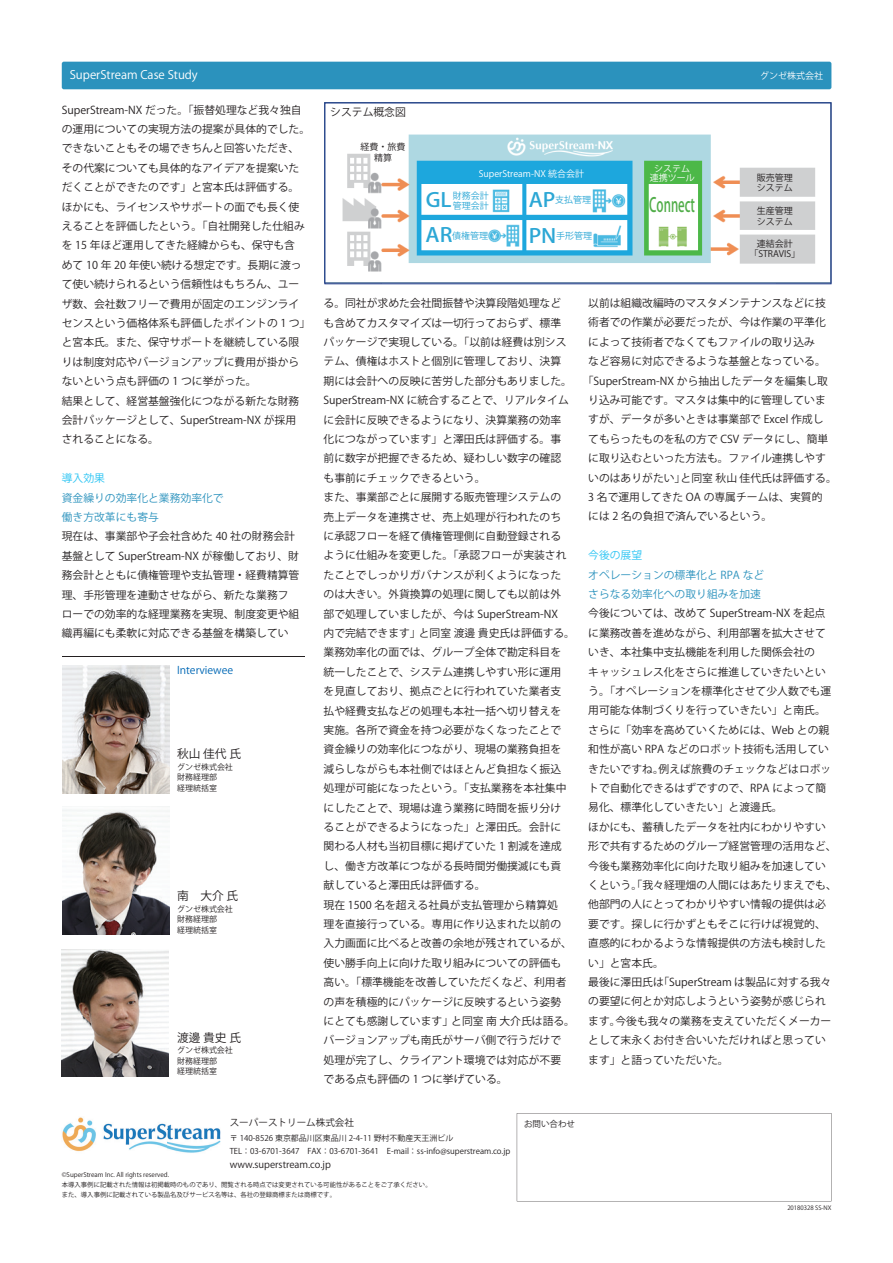
<style>
.page{position:relative;width:893px;height:1263px;background:#fff}
.page>*{position:absolute;margin:0;border:0;box-sizing:border-box;transform-origin:0 0}
.t1{font:500 19.5px/35px "Koz Go Pro";color:#2ca7d5;scale:1.1 1}
.t2{font:500 19.5px "Koz Go Pro";color:#50ad48;scale:.62 1}
.t3{font:11.7px "Koz Go Pro";color:#fff}
.t4{font:11.7px "Koz Go Pro";letter-spacing:.115em;color:#231f20}
.t5{font:10.8px/19.4px "Koz Go Pro";color:#231f20}
.t6{font:10.8px/19.4px "Koz Go Pro";color:#2b92bd}
.t7{font:10.8px "Koz Go Pro";color:#2bc4f3}
.t8{font:10.65px "Koz Go Pro";color:#0168b5}
.t9{font:9.6px "Koz Go Pro";color:#231f20}
.t10{font:9px/10.6px "Koz Go Pro";color:#231f20}
.t11{font:9px/8.6px "Koz Go Pro";color:#fff;text-align:center}
.t12{font:9px "Koz Go Pro";color:#2ca7d5}
.t13{font:8.55px "Koz Go Pro";color:#231f20}
.t14{font:7.95px/10.6px "Koz Go Pro";color:#231f20}
.t15{font:6.45px/10.1px "Koz Go Pro";color:#231f20}
.t16{font:6px "Koz Go Pro";color:#231f20}
</style>
<div class="page">
<img style="left:342px;top:134px;width:473px;height:138px">
<div style="left:325px;top:103px;width:506px;height:181px;border:1px solid #253f8e"></div>
<div style="left:62px;top:62px;width:769px;height:27px;background:#2b92bd;border-radius:2px"></div>
<svg style="left:517px;top:1113px;width:314px;height:88px"></svg>
<img style="left:62px;top:1117px;width:159px;height:36px">
<img style="left:62px;top:949px;width:107px;height:128px">
<img style="left:62px;top:806px;width:107px;height:128px">
<hr style="left:62px;top:657px;width:242px;height:1px;background:#231f20">
<img style="left:62px;top:665px;width:107px;height:128px">
<p class="t3" style="left:70px;top:67px;width:130px">SuperStream Case Study</p>
<p class="t5" style="left:62px;top:100px;width:250px">SuperStream-NX だった。「振替処理など我々独自の運用についての実現方法の提案が具体的でした。できないこともその場できちんと回答いただき、その代案についても具体的なアイデアを提案いただくことができたのです」と宮本氏は評価する。ほかにも、ライセンスやサポートの面でも長く使えることを評価したという。「自社開発した仕組みを 15 年ほど運用してきた経緯からも、保守も含<br>めて 10 年 20 年使い続ける想定です。長期に渡って使い続けられるという信頼性はもちろん、ユーザ数、会社数フリーで費用が固定のエンジンライセンスという価格体系も評価したポイントの 1 つ「と宮本氏。また、保守サポートを継続している限りは制度対応やバージョンアップに費用が掛からないという点も評価の 1 つに挙がった。<br>結果として、経営基盤強化につながる新たな財務会計パッケージとして、SuperStream-NX が採用<br>されることになる。</p>
<p class="t7" style="left:62px;top:471px;width:45px">導入効果</p>
<p class="t6" style="left:62px;top:488px;width:163px">資金繰りの効率化と業務効率化で働き方改革にも寄与</p>
<p class="t5" style="left:62px;top:527px;width:239px">現在は、事業部や子会社含めた 40 社の財務会計基盤として SuperStream-NX が稼働しており、財務会計とともに債権管理や支払管理・経費精算管理、手形管理を連動させながら、新たな業務フローでの効率的な経理業務を実現、制度変更や組織再編にも柔軟に対応できる基盤を構築してい</p>
<p class="t8" style="left:177px;top:663px;width:57px">Interviewee</p>
<p class="t4" style="left:177px;top:746px;width:65px">秋山佳代氏</p>
<p class="t14" style="left:177px;top:761px;width:57px">グンゼ株式会社財務経理部<br>経理統括室</p>
<p class="t4" style="left:177px;top:888px;width:63px">南　大介氏</p>
<p class="t14" style="left:177px;top:904px;width:57px">グンゼ株式会社財務経理部<br>経理統括室</p>
<p class="t4" style="left:177px;top:1030px;width:65px">渡邊貴史氏</p>
<p class="t14" style="left:177px;top:1045px;width:57px">グンゼ株式会社財務経理部<br>経理統括室</p>
<p class="t5" style="left:330px;top:102px;width:77px">システム概念図</p>
<p class="t10" style="left:361px;top:142px;width:46px;text-align:center">経費・旅費精算</p>
<p class="t11" style="left:479px;top:170px;width:107px">SuperStream-NX 統合会計</p>
<h1 class="t1" style="left:529px;top:184px;width:26px">AP</h1>
<p class="t12" style="left:453px;top:190px;width:37px">財務会計</p>
<p class="t12" style="left:555px;top:194px;width:37px">支払管理</p>
<p class="t12" style="left:453px;top:200px;width:37px">管理会計</p>
<p class="t12" style="left:556px;top:230px;width:37px">手形管理</p>
<h1 class="t1" style="left:425px;top:184px;width:26px">GL<br>AR</h1>
<h1 class="t1" style="left:529px;top:220px;width:27px">PN</h1>
<p class="t12" style="left:452px;top:230px;width:37px">債権管理</p>
<p class="t11" style="left:650px;top:165px;width:46px">システム連携ツール</p>
<h1 class="t2" style="left:649px;top:192px;width:75px">Connect</h1>
<p class="t11" style="left:760px;top:72px;width:64px">グンゼ株式会社</p>
<p class="t10" style="left:757px;top:172px;width:37px">販売管理システム</p>
<p class="t10" style="left:757px;top:206px;width:37px">生産管理システム</p>
<p class="t10" style="left:749px;top:238px;width:52px;text-align:center">連結会計「STRAVIS「</p>
<p class="t5" style="left:324px;top:294px;width:239px">る。同社が求めた会社間振替や決算段階処理など</p>
<p class="t5" style="left:324px;top:313px;width:239px">も含めてカスタマイズは一切行っておらず、標準</p>
<p class="t5" style="left:324px;top:333px;width:244px">パッケージで実現している。「以前は経費は別シス</p>
<p class="t5" style="left:324px;top:352px;width:239px">テム、債権はホストと個別に管理しており、決算</p>
<p class="t5" style="left:324px;top:371px;width:250px">期には会計への反映に苦労した部分もありました。</p>
<p class="t5" style="left:324px;top:391px;width:247px">SuperStream-NX に統合することで、リアルタイム</p>
<p class="t5" style="left:324px;top:410px;width:239px">に会計に反映できるようになり、決算業務の効率</p>
<p class="t5" style="left:324px;top:430px;width:239px">化につながっています」と澤田氏は評価する。事</p>
<p class="t5" style="left:324px;top:449px;width:239px">前に数字が把握できるため、疑わしい数字の確認</p>
<p class="t5" style="left:324px;top:468px;width:163px">も事前にチェックできるという。</p>
<p class="t5" style="left:324px;top:488px;width:239px">また、事業部ごとに展開する販売管理システムの</p>
<p class="t5" style="left:324px;top:507px;width:239px">売上データを連携させ、売上処理が行われたのち</p>
<p class="t5" style="left:324px;top:527px;width:239px">に承認フローを経て債権管理側に自動登録される</p>
<p class="t5" style="left:324px;top:546px;width:244px">ように仕組みを変更した。「承認フローが実装され</p>
<p class="t5" style="left:324px;top:565px;width:239px">たことでしっかりガバナンスが利くようになった</p>
<p class="t5" style="left:324px;top:585px;width:239px">のは大きい。外貨換算の処理に関しても以前は外</p>
<p class="t5" style="left:324px;top:604px;width:236px">部で処理していましたが、今は SuperStream-NX</p>
<p class="t5" style="left:419px;top:624px;width:158px">と同室渡邊貴史氏は評価する。</p>
<p class="t5" style="left:324px;top:624px;width:99px">内で完結できます」</p>
<p class="t5" style="left:324px;top:643px;width:239px">業務効率化の面では、グループ全体で勘定科目を</p>
<p class="t5" style="left:324px;top:662px;width:239px">統一したことで、システム連携しやすい形に運用</p>
<p class="t5" style="left:324px;top:682px;width:239px">を見直しており、拠点ごとに行われていた業者支</p>
<p class="t5" style="left:324px;top:701px;width:239px">払や経費支払などの処理も本社一括へ切り替えを</p>
<p class="t5" style="left:324px;top:721px;width:239px">実施。各所で資金を持つ必要がなくなったことで</p>
<p class="t5" style="left:324px;top:740px;width:239px">資金繰りの効率化につながり、現場の業務負担を</p>
<p class="t5" style="left:324px;top:759px;width:239px">減らしながらも本社側ではほとんど負担なく振込</p>
<p class="t5" style="left:324px;top:779px;width:244px">処理が可能になったという。「支払業務を本社集中</p>
<p class="t5" style="left:324px;top:798px;width:239px">にしたことで、現場は違う業務に時間を振り分け</p>
<p class="t5" style="left:324px;top:818px;width:239px">ることができるようになった」と澤田氏。会計に</p>
<p class="t5" style="left:324px;top:837px;width:240px">関わる人材も当初目標に掲げていた 1 割減を達成</p>
<p class="t5" style="left:324px;top:856px;width:239px">し、働き方改革につながる長時間労働撲滅にも貢</p>
<p class="t5" style="left:324px;top:876px;width:163px">献していると澤田氏は評価する。</p>
<p class="t5" style="left:324px;top:895px;width:236px">現在 1500 名を超える社員が支払管理から精算処</p>
<p class="t5" style="left:324px;top:914px;width:239px">理を直接行っている。専用に作り込まれた以前の</p>
<p class="t5" style="left:324px;top:934px;width:250px">入力画面に比べると改善の余地が残されているが、</p>
<p class="t5" style="left:324px;top:953px;width:239px">使い勝手向上に向けた取り組みについての評価も</p>
<p class="t5" style="left:324px;top:973px;width:244px">高い。「標準機能を改善していただくなど、利用者</p>
<p class="t5" style="left:324px;top:992px;width:239px">の声を積極的にパッケージに反映するという姿勢</p>
<p class="t5" style="left:451px;top:1011px;width:125px">と同室南大介氏は語る。</p>
<p class="t5" style="left:324px;top:1011px;width:239px">にとても感謝しています」<br>バージョンアップも南氏がサーバ側で行うだけで処理が完了し、クライアント環境では対応が不要である点も評価の 1 つに挙げている。</p>
<p class="t5" style="left:588px;top:294px;width:239px">以前は組織改編時のマスタメンテナンスなどに技</p>
<p class="t5" style="left:588px;top:313px;width:239px">術者での作業が必要だったが、今は作業の平準化</p>
<p class="t5" style="left:588px;top:332px;width:228px">によって技術者でなくてもファイルの取り込み</p>
<p class="t5" style="left:588px;top:352px;width:239px">など容易に対応できるような基盤となっている。</p>
<p class="t5" style="left:583px;top:371px;width:247px">「SuperStream-NX から抽出したデータを編集し取</p>
<p class="t5" style="left:588px;top:391px;width:239px">り込み可能です。マスタは集中的に管理していま</p>
<p class="t5" style="left:588px;top:410px;width:237px">すが、データが多いときは事業部で Excel 作成し</p>
<p class="t5" style="left:588px;top:429px;width:242px">てもらったものを私の方で CSV データにし、簡単</p>
<p class="t5" style="left:588px;top:449px;width:239px">に取り込むといった方法も。ファイル連携しやす</p>
<p class="t5" style="left:681px;top:468px;width:158px">と同室秋山佳代氏は評価する。</p>
<p class="t5" style="left:588px;top:468px;width:236px">いのはありがたい」<br>3 名で運用してきた OA の専属チームは、実質的には 2 名の負担で済んでいるという。</p>
<p class="t7" style="left:588px;top:548px;width:55px">今後の展望</p>
<p class="t6" style="left:588px;top:565px;width:178px">オペレーションの標準化と RPA などさらなる効率化への取り組みを加速</p>
<p class="t5" style="left:588px;top:604px;width:239px">今後については、改めて SuperStream-NX を起点</p>
<p class="t5" style="left:588px;top:623px;width:239px">に業務改善を進めながら、利用部署を拡大させて</p>
<p class="t5" style="left:588px;top:643px;width:228px">いき、本社集中支払機能を利用した関係会社の</p>
<p class="t5" style="left:588px;top:662px;width:239px">キャッシュレス化をさらに推進していきたいとい</p>
<p class="t5" style="left:588px;top:682px;width:244px">う。「オペレーションを標準化させて少人数でも運</p>
<p class="t5" style="left:588px;top:701px;width:239px">用可能な体制づくりを行っていきたい」と南氏。</p>
<p class="t5" style="left:588px;top:720px;width:243px">さらに「効率を高めていくためには、Web との親</p>
<p class="t5" style="left:588px;top:740px;width:242px">和性が高い RPA などのロボット技術も活用してい</p>
<p class="t5" style="left:659px;top:759px;width:174px">例えば旅費のチェックなどはロボッ</p>
<p class="t5" style="left:588px;top:759px;width:77px">きたいですね。</p>
<p class="t5" style="left:588px;top:779px;width:240px">トで自動化できるはずですので、RPA によって簡</p>
<p class="t5" style="left:588px;top:798px;width:196px">易化、標準化していきたい」と渡邊氏。</p>
<p class="t5" style="left:588px;top:817px;width:239px">ほかにも、蓄積したデータを社内にわかりやすい</p>
<p class="t5" style="left:588px;top:837px;width:250px">形で共有するためのグループ経営管理の活用など、</p>
<p class="t5" style="left:588px;top:856px;width:239px">今後も業務効率化に向けた取り組みを加速してい</p>
<p class="t5" style="left:588px;top:876px;width:250px">くという。「我々経理畑の人間にはあたりまえでも、</p>
<p class="t5" style="left:588px;top:895px;width:239px">他部門の人にとってわかりやすい情報の提供は必</p>
<p class="t5" style="left:588px;top:914px;width:239px">要です。探しに行かずともそこに行けば視覚的、</p>
<p class="t5" style="left:588px;top:934px;width:239px">直感的にわかるような情報提供の方法も検討した</p>
<p class="t5" style="left:588px;top:953px;width:77px">い」と宮本氏。</p>
<p class="t5" style="left:658px;top:973px;width:175px">「SuperStream は製品に対する我々</p>
<p class="t5" style="left:588px;top:973px;width:77px">最後に澤田氏は</p>
<p class="t5" style="left:588px;top:992px;width:239px">の要望に何とか対応しようという姿勢が感じられ</p>
<p class="t5" style="left:615px;top:1011px;width:217px">今後も我々の業務を支えていただくメーカー</p>
<p class="t5" style="left:588px;top:1011px;width:239px">ます。<br>として末永くお付き合いいただければと思っています」と語っていただいた。</p>
<p class="t9" style="left:230px;top:1116px;width:126px">スーパーストリーム株式会社</p>
<p class="t14" style="left:230px;top:1132px;width:282px;line-height:12.8px">〒 140-8526 東京都品川区東品川 2-4-11 野村不動産天王洲ビル<br>TEL：03-6701-3647　FAX：03-6701-3641　 -E mail：ss-info@superstream.co j p.</p>
<p class="t9" style="left:230px;top:1158px;width:103px">www.superstream.co j p.</p>
<p class="t15" style="left:62px;top:1180px;width:371px">本導入事例に記載された情報は初掲載時のものであり、閲覧される時点では変更されている可能性があることをご了承ください。また、導入事例に記載されている製品名及びサービス名等は、各社の登録商標または商標です。</p>
<p class="t15" style="left:62px;top:1170px;width:109px">©SuperStream Inc. All rights reserved.</p>
<p class="t13" style="left:524px;top:1118px;width:52px">お問い合わせ</p>
<p class="t16" style="left:787px;top:1204px;width:46px">20180328 SS-NX</p>
</div>
